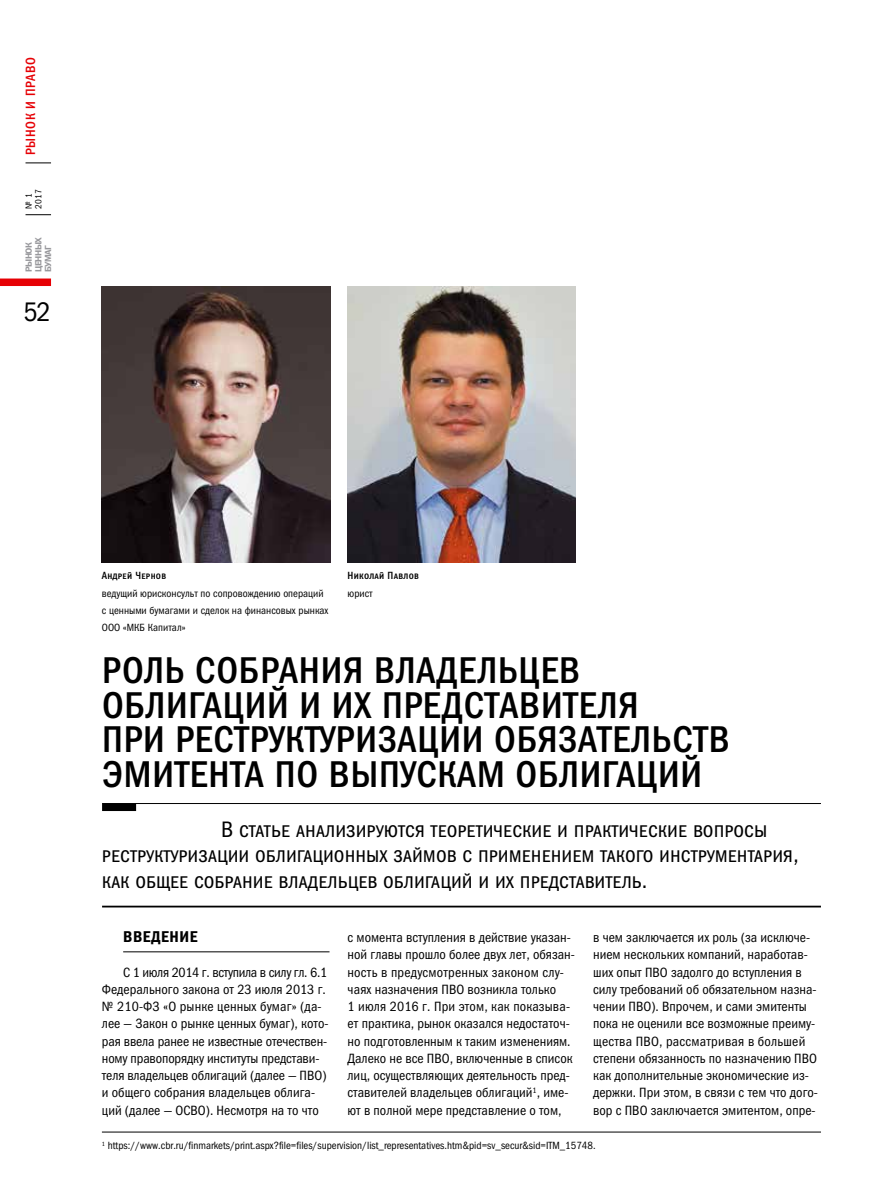
<style>
.page{position:relative;width:872px;height:1200px;background:#fff}
.page>*{position:absolute;margin:0;border:0;box-sizing:border-box;transform-origin:0 0}
.t1{font:37.5px/34.5px "Franklin Gothic Medi Cond ITC";letter-spacing:.02em;color:#000}
.t2{font:27px "Franklin Gothic Book Cond C";color:#000}
.t3{font:22.5px/25.5px "Franklin Gothic Book Cond SCC";color:#000}
.t4{font:15.75px "Franklin Gothic Demi Cond ITC";letter-spacing:.035em;color:#000}
.t5{font:13.5px/17.2px "Franklin Gothic Book Cond ITC";color:#000}
.t6{font:13.5px "Franklin Gothic Medi Cond C";letter-spacing:.05em;color:#e60005}
.t7{font:10.5px/17.2px "Franklin Gothic Book Cond ITC";color:#000}
.t8{font:10.5px "Franklin Gothic Medi Cond SCC";letter-spacing:.025em;color:#000}
.t9{font:9px/9.6px "Franklin Gothic Demi C";letter-spacing:-.05em;color:#98989c}
.t10{font:9px/9.6px "Franklin Gothic Book Cond C";color:#000}
</style>
<div class="page">
<svg style="left:26px;top:214px;width:25px;height:1px"></svg>
<svg style="left:26px;top:163px;width:25px;height:1px"></svg>
<div style="left:0;top:278px;width:51px;height:8px;background:#e60005"></div>
<hr style="left:123px;top:951px;width:206px;height:1px;background:#000">
<img style="left:102px;top:286px;width:228px;height:276px">
<img style="left:347px;top:286px;width:229px;height:276px">
<div style="left:102px;top:803px;width:34px;height:7px;background:#000"></div>
<hr style="left:102px;top:803px;width:719px;height:1px;background:#000">
<hr style="left:102px;top:905px;width:719px;height:2px;background:#000">
<hr style="left:102px;top:1131px;width:719px;height:1px;background:#000">
<p class="t6" style="left:23px;top:155px;width:100px;rotate:-90deg">рынок и право</p>
<p class="t10" style="left:24px;top:208px;width:21px;rotate:-90deg">№ 1<br>2017</p>
<p class="t9" style="left:24px;top:272px;width:37px;rotate:-90deg">РЫНОК<br>ЦЕННЫХ<br>БУМАГ</p>
<h2 class="t2" style="left:24px;top:296px;width:29px">52</h2>
<p class="t8" style="left:102px;top:570px;width:66px">Андрей Чернов</p>
<p class="t7" style="left:102px;top:584px;width:228px">ведущий юрисконсульт по сопровождению операций с ценными бумагами и сделок на финансовых рынках<br>ООО «МКБ Капитал»</p>
<p class="t8" style="left:347px;top:570px;width:73px">Николай Павлов</p>
<p class="t7" style="left:347px;top:584px;width:27px">юрист</p>
<h1 class="t1" style="left:102px;top:653px;width:629px">Роль собрания владельцев облигаций и их представителя<br>при реструктуризации обязательств эмитента по выпускам облигаций</h1>
<h3 class="t3" style="left:102px;top:816px;width:698px;text-indent:119px">В статье анализируются теоретические и практические вопросы реструктуризации облигационных займов с применением такого инструментария, как общее собрание владельцев облигаций и их представитель.</h3>
<p class="t4" style="left:123px;top:927px;width:76px">ВВЕДЕНИЕ</p>
<p class="t5" style="left:102px;top:963px;width:228px;text-indent:21px">С 1 июля 2014 г. вступила в силу гл. 6.1<br>Федерального закона от 23 июля 2013 г. № 210-ФЗ «О рынке ценных бумаг» (да&shy;лее — Закон о рынке ценных бумаг), кото&shy;рая ввела ранее не известные отечествен&shy;ному правопорядку институты представи&shy;теля владельцев облигаций (далее — ПВО) и общего собрания владельцев облига&shy;ций (далее — ОСВО). Несмотря на то что</p>
<p class="t5" style="left:347px;top:928px;width:229px">с момента вступления в действие указан&shy;ной главы прошло более двух лет, обязан&shy;ность в предусмотренных законом слу&shy;чаях назначения ПВО возникла только<br>1 июля 2016 г. При этом, как показыва&shy;ет практика, рынок оказался недостаточ&shy;но подготовленным к таким изменениям.<br>Далеко не все ПВО, включенные в список лиц, осуществляющих деятельность пред&shy;ставителей владельцев облигаций<sup>1</sup>, име&shy;ют в полной мере представление о том,</p>
<p class="t5" style="left:593px;top:928px;width:226px">в чем заключается их роль (за исключе&shy;нием нескольких компаний, наработав&shy;ших опыт ПВО задолго до вступления в силу требований об обязательном назна&shy;чении ПВО). Впрочем, и сами эмитенты пока не оценили все возможные преиму&shy;щества ПВО, рассматривая в большей степени обязанность по назначению ПВО как дополнительные экономические из&shy;держки. При этом, в связи с тем что дого&shy;вор с ПВО заключается эмитентом, опре-</p>
<p class="t7" style="left:102px;top:1136px;width:495px"><sup>1</sup> https://www.cbr.ru/finmarkets/print.aspx?file=files/supervision/list_representatives.htm&amp;pid=sv_secur&amp;sid=ITM_15748.</p>
</div>
